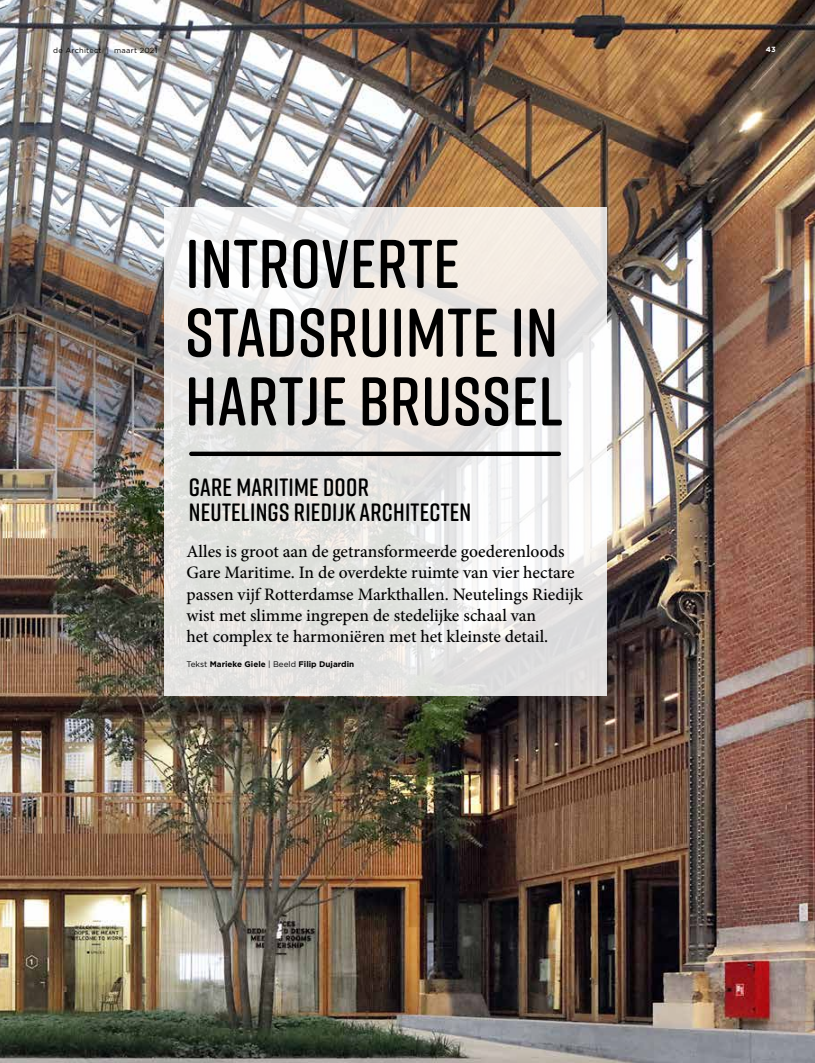
<style>
.page{position:relative;width:815px;height:1063px;background:#fff}
.page>*{position:absolute;margin:0;border:0;box-sizing:border-box;transform-origin:0 0}
.t1{font:600 68.75px/68.8px "Rift Soft";letter-spacing:.01em;color:#000}
.t2{font:600 25px/25px "Rift Soft";letter-spacing:.01em;color:#000}
.t3{font:500 17.5px/21.2px "Minion Pro";color:#000}
.t4{font:700 8.12px "Gotham";color:#000}
.t5{font:7.5px "Gotham";letter-spacing:.03em;color:#000}
.t6{font:700 7.5px "Gotham";color:#fff}
.s1{font-weight:400}
</style>
<div class="page">
<img style="left:0;top:0;width:815px;height:1063px">
<svg style="left:164px;top:207px;width:443px;height:489px"></svg>
<hr style="left:191px;top:452px;width:368px;height:4px;background:#000">
<p class="t5" style="left:53px;top:46px;width:106px">de Architect | maart 2021</p>
<p class="t6" style="left:766px;top:45px;width:11px">43</p>
<h1 class="t1" style="left:185px;top:228px;width:379px">INTROVERTE<br>STADSRUIMTE IN<br>HARTJE BRUSSEL</h1>
<h2 class="t2" style="left:189px;top:474px;width:284px">GARE MARITIME DOOR<br>NEUTELINGS RIEDIJK ARCHITECTEN</h2>
<p class="t3" style="left:186px;top:541px;width:398px">Alles is groot aan de getransformeerde goederenloods Gare Maritime. In de overdekte ruimte van vier hectare passen vijf Rotterdamse Markthallen. Neutelings Riedijk wist met slimme ingrepen de stedelijke schaal van<br>het complex te harmoniëren met het kleinste detail.</p>
<p class="t4" style="left:186px;top:659px;width:169px"><span class="s1">Tekst</span> Marieke Giele <span class="s1">| Beeld</span> Filip Dujardin</p>
</div>
